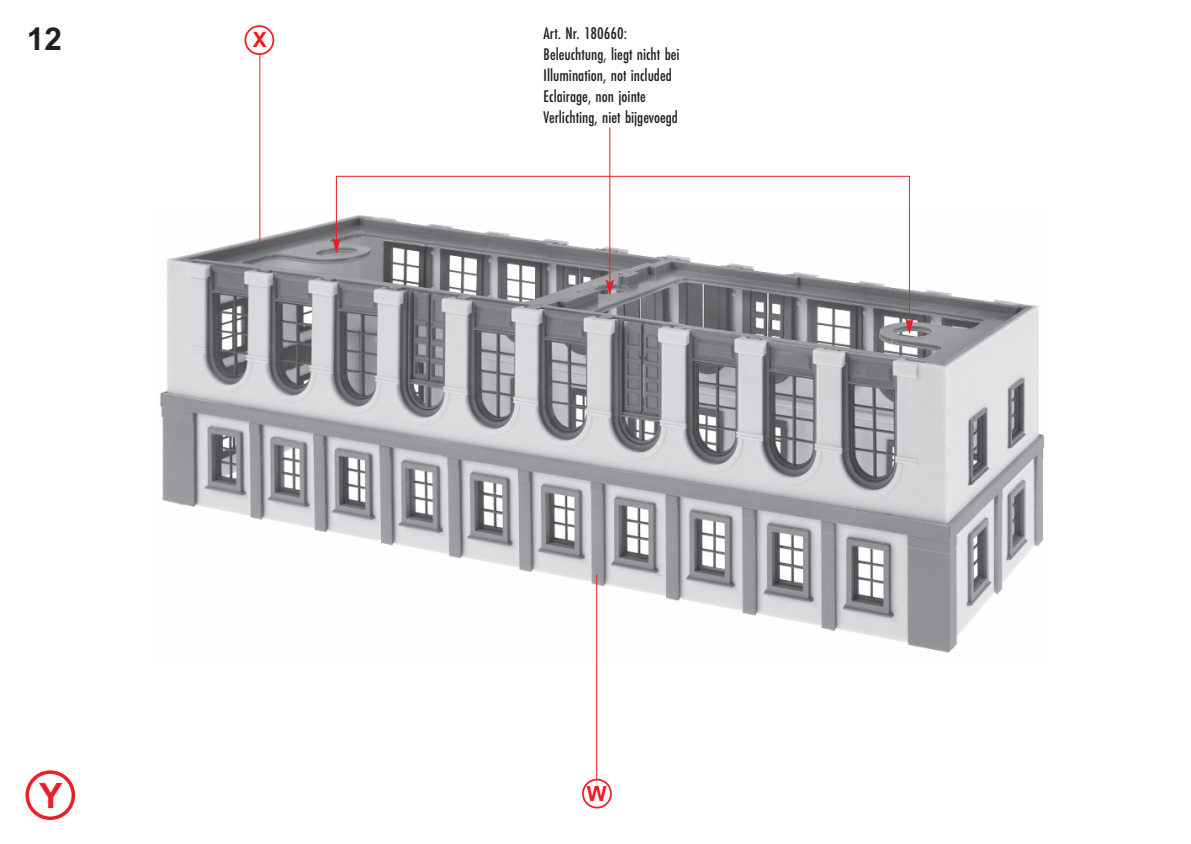
<style>
.page{position:relative;width:1191px;height:844px;background:#fff}
.page>*{position:absolute;margin:0;border:0;box-sizing:border-box;transform-origin:0 0}
.t1{font:700 35px "Arial";color:#ee1d23}
.t2{font:700 31.5px "Arial";color:#231f20}
.t3{font:700 21px "Arial";color:#ee1d23}
.t4{font:17.5px/21px "Futura EF Medium Con";color:#231f20}
</style>
<div class="page">
<img style="left:160px;top:208px;width:885px;height:451px">
<hr style="left:259px;top:54px;width:1px;height:189px;background:#ee1d23">
<hr style="left:336px;top:176px;width:1px;height:64px;background:#ee1d23">
<svg style="left:332px;top:237px;width:9px;height:16px"></svg>
<hr style="left:909px;top:176px;width:1px;height:145px;background:#ee1d23">
<svg style="left:905px;top:318px;width:8px;height:16px"></svg>
<hr style="left:336px;top:176px;width:573px;height:1px;background:#ee1d23">
<hr style="left:609px;top:127px;width:1px;height:155px;background:#ee1d23">
<svg style="left:605px;top:279px;width:9px;height:16px"></svg>
<svg style="left:25px;top:770px;width:50px;height:49px"></svg>
<svg style="left:244px;top:25px;width:30px;height:30px"></svg>
<hr style="left:596px;top:574px;width:1px;height:205px;background:#ee1d23">
<svg style="left:582px;top:778px;width:30px;height:30px"></svg>
<h2 class="t2" style="left:27px;top:20px;width:37px">12</h2>
<p class="t3" style="left:253px;top:28px;width:16px">X</p>
<h1 class="t1" style="left:39px;top:775px;width:25px">Y</h1>
<p class="t4" style="left:543px;top:24px;width:137px">Art. Nr. 180660:<br>Beleuchtung, liegt nicht bei<br>Illumination, not included<br>Eclairage, non jointe<br>Verlichting, niet bijgevoegd</p>
<p class="t3" style="left:587px;top:781px;width:21px">W</p>
</div>
